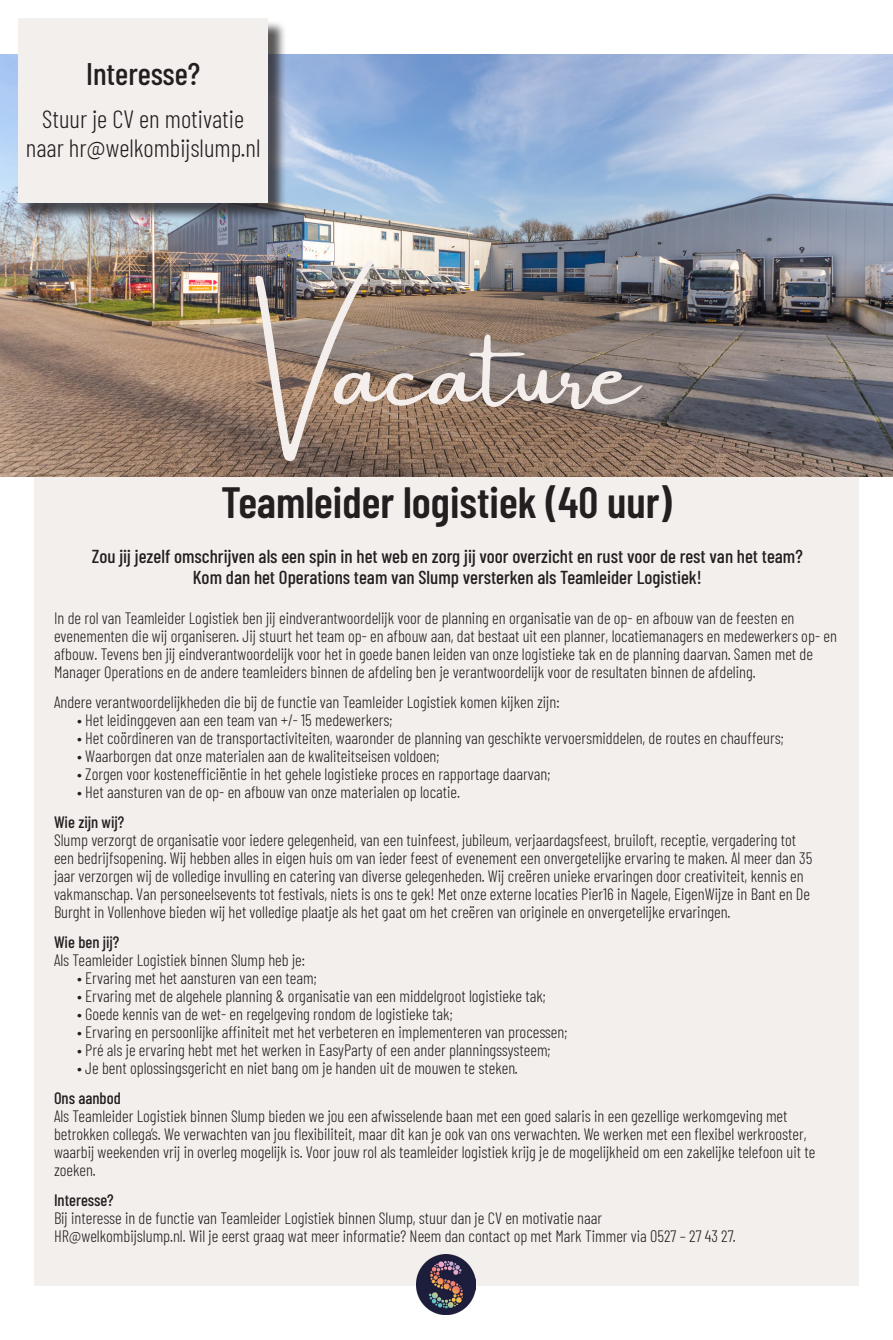
<style>
.page{position:relative;width:893px;height:1340px;background:#fff}
.page>*{position:absolute;margin:0;border:0;box-sizing:border-box;transform-origin:0 0}
.t1{font:72px "Amsterdam 1";color:#f4efec}
.t2{font:600 43.65px "Barlow Condensed";color:#231f20}
.t3{font:500 31.2px "Barlow Condensed";color:#231f20}
.t4{font:300 24.9px "Barlow Condensed";color:#231f20}
.t5{font:500 18.75px "Barlow Condensed";color:#231f20}
.t6{font:300 16.5px/18px "Barlow Condensed";color:#231f20}
.s1{font-weight:500}
</style>
<div class="page">
<div style="left:34px;top:54px;width:825px;height:1231px;background:#f2efec"></div>
<img style="left:0;top:55px;width:893px;height:421px">
<div style="left:21px;top:20px;width:265px;height:201px;background:#231f20;opacity:.75"></div>
<div style="left:18px;top:18px;width:250px;height:184px;background:#f2efec"></div>
<img style="left:417px;top:1254px;width:59px;height:59px">
<p class="t3" style="left:86px;top:51px;width:116px">Interesse?</p>
<p class="t4" style="left:42px;top:102px;width:203px">Stuur je CV en motivatie</p>
<p class="t4" style="left:26px;top:130px;width:236px">naar hr@welkombijslump.nl</p>
<p class="t1" style="left:254px;top:343px;width:387px">Vacature</p>
<p class="t2" style="left:221px;top:471px;width:452px">Teamleider logistiek (40 uur)</p>
<p class="t5" style="left:92px;top:542px;width:712px">Zou jij jezelf omschrijven als een spin in het web en zorg jij voor overzicht en rust voor de rest van het team?</p>
<p class="t5" style="left:193px;top:564px;width:510px">Kom dan het Operations team van Slump versterken als Teamleider Logistiek!</p>
<p class="t6" style="left:54px;top:608px;width:784px">In de rol van Teamleider Logistiek ben jij eindverantwoordelijk voor de planning en organisatie van de op- en afbouw van de feesten en evenementen die wij organiseren. Jij stuurt het team op- en afbouw aan, dat bestaat uit een planner, locatiemanagers en medewerkers op- en afbouw. Tevens ben jij eindverantwoordelijk voor het in goede banen leiden van onze logistieke tak en de planning daarvan. Samen met de Manager Operations en de andere teamleiders binnen de afdeling ben je verantwoordelijk voor de resultaten binnen de afdeling.</p>
<p class="t6" style="left:54px;top:692px;width:507px">Andere verantwoordelijkheden die bij de functie van Teamleider Logistiek komen kijken zijn:</p>
<p class="t6" style="left:77px;top:710px;width:317px">• Het leidinggeven aan een team van +/- 15 medewerkers;</p>
<p class="t6" style="left:77px;top:728px;width:708px">• Het coördineren van de transportactiviteiten, waaronder de planning van geschikte vervoersmiddelen, de routes en chauffeurs;</p>
<p class="t6" style="left:77px;top:746px;width:364px">• Waarborgen dat onze materialen aan de kwaliteitseisen voldoen;</p>
<p class="t6" style="left:77px;top:764px;width:475px">• Zorgen voor kostenefficiëntie in het gehele logistieke proces en rapportage daarvan;</p>
<p class="t6" style="left:77px;top:782px;width:384px">• Het aansturen van de op- en afbouw van onze materialen op locatie.</p>
<p class="t6" style="left:54px;top:812px;width:760px"><span class="s1">Wie zijn wij?<br></span>Slump verzorgt de organisatie voor iedere gelegenheid, van een tuinfeest, jubileum, verjaardagsfeest, bruiloft, receptie, vergadering tot een bedrijfsopening. Wij hebben alles in eigen huis om van ieder feest of evenement een onvergetelijke ervaring te maken. Al meer dan 35 jaar verzorgen wij de volledige invulling en catering van diverse gelegenheden. Wij creëren unieke ervaringen door creativiteit, kennis en vakmanschap. Van personeelsevents tot festivals, niets is ons te gek! Met onze externe locaties Pier16 in Nagele, EigenWijze in Bant en De Burght in Vollenhove bieden wij het volledige plaatje als het gaat om het creëren van originele en onvergetelijke ervaringen.</p>
<p class="t6" style="left:54px;top:932px;width:253px"><span class="s1">Wie ben jij?<br></span>Als Teamleider Logistiek binnen Slump heb je:</p>
<p class="t6" style="left:77px;top:968px;width:241px">• Ervaring met het aansturen van een team;</p>
<p class="t6" style="left:77px;top:986px;width:470px">• Ervaring met de algehele planning &amp; organisatie van een middelgroot logistieke tak;</p>
<p class="t6" style="left:77px;top:1004px;width:377px">• Goede kennis van de wet- en regelgeving rondom de logistieke tak;</p>
<p class="t6" style="left:77px;top:1022px;width:492px">• Ervaring en persoonlijke affiniteit met het verbeteren en implementeren van processen;</p>
<p class="t6" style="left:77px;top:1040px;width:475px">• Pré als je ervaring hebt met het werken in EasyParty of een ander planningssysteem;</p>
<p class="t6" style="left:77px;top:1058px;width:442px">• Je bent oplossingsgericht en niet bang om je handen uit de mouwen te steken.</p>
<p class="t6" style="left:54px;top:1088px;width:763px"><span class="s1">Ons aanbod<br></span>Als Teamleider Logistiek binnen Slump bieden we jou een afwisselende baan met een goed salaris in een gezellige werkomgeving met betrokken collega’s. We verwachten van jou flexibiliteit, maar dit kan je ook van ons verwachten. We werken met een flexibel werkrooster, waarbij weekenden vrij in overleg mogelijk is. Voor jouw rol als teamleider logistiek krijg je de mogelijkheid om een zakelijke telefoon uit te zoeken.</p>
<p class="t6" style="left:54px;top:1190px;width:683px"><span class="s1">Interesse?<br></span>Bij interesse in de functie van Teamleider Logistiek binnen Slump, stuur dan je CV en motivatie naar<br>HR@welkombijslump.nl. Wil je eerst graag wat meer informatie? Neem dan contact op met Mark Timmer via 0527 – 27 43 27.</p>
</div>
